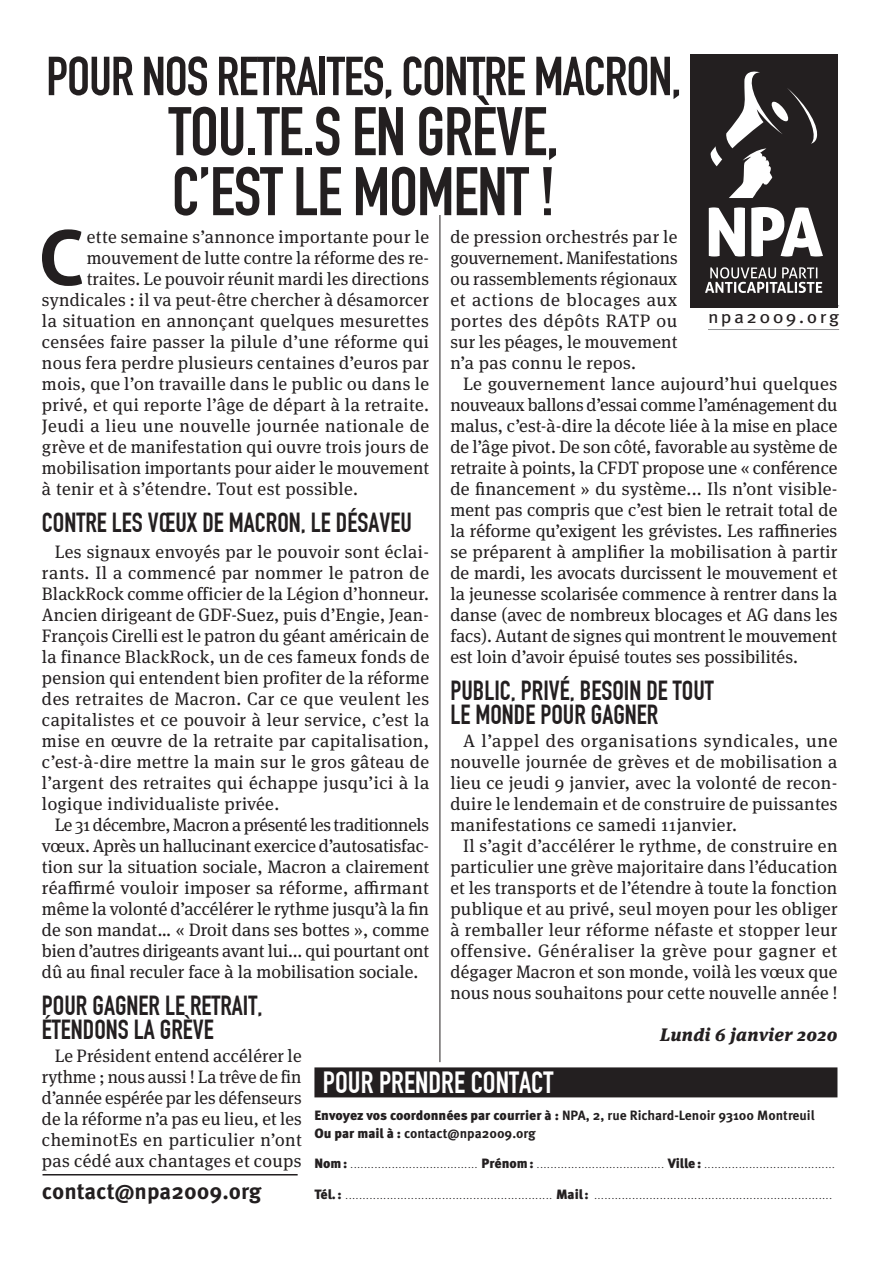
<style>
.page{position:relative;width:893px;height:1263px;background:#fff}
.page>*{position:absolute;margin:0;border:0;box-sizing:border-box;transform-origin:0 0}
.Texte_courant_lettri{font:700 76.05px "Aller";color:#231f20}
.Titre_noir{font:67.5px "DIN Engschrift";letter-spacing:-.015em;color:#231f20}
.Titre_noir_long{font:54px "DIN Engschrift";letter-spacing:-.02em;color:#231f20}
.t1{font:30px "DIN Engschrift";color:#fff}
.Intertitre{font:27px/24px "DIN Engschrift";color:#231f20}
.t2{font:700 22.5px "Meta Pro";color:#231f20}
.Texte_courant{font:18px/21px "Meta Serif Pro";letter-spacing:.015em;color:#231f20;text-align:justify}
.Texte_courant_lettri-2{font:18px "Meta Serif Pro";letter-spacing:.02em;color:#231f20}
.Date{font:italic 900 18px "Meta Serif Pro";letter-spacing:.025em;color:#231f20}
.t3{font:17.55px "Meta Pro";letter-spacing:.12em;color:#231f20;scale:1.1 1}
.t4{font:700 13.5px "Meta Pro";color:#231f20}
.t5{font:9px "Meta Pro";color:#231f20}
.s1{font-weight:900}
.s2{font-weight:900;font-size:13.5px}
</style>
<div class="page">
<hr style="left:440px;top:166px;width:1px;height:896px;background:#231f20">
<div style="left:43px;top:47px;width:642px;height:168px;background:#fff"></div>
<hr style="left:708px;top:305px;width:131px;height:1px;background:#939598">
<hr style="left:708px;top:329px;width:131px;height:1px;background:#939598">
<div style="left:690px;top:54px;width:148px;height:254px;background:#231f20"></div>
<svg style="left:710px;top:71px;width:108px;height:127px"></svg>
<svg style="left:709px;top:207px;width:36px;height:49px"></svg>
<svg style="left:751px;top:207px;width:72px;height:49px"></svg>
<svg style="left:705px;top:267px;width:117px;height:26px"></svg>
<hr style="left:43px;top:1174px;width:255px;height:1px;background:#231f20">
<div style="left:314px;top:1067px;width:523px;height:30px;background:#231f20"></div>
<p class="Titre_noir_long" style="left:46px;top:45px;width:637px">POUR NOS RETRAITES, CONTRE MACRON,</p>
<p class="Titre_noir" style="left:169px;top:92px;width:392px">TOU.TE.S EN GRÈVE,</p>
<p class="Titre_noir" style="left:172px;top:152px;width:385px">C’EST LE MOMENT !</p>
<p class="Texte_courant_lettri" style="left:38px;top:211px;width:49px">C</p>
<p class="Texte_courant_lettri-2" style="left:87px;top:224px;width:344px">ette semaine s’annonce importante pour le</p>
<p class="Texte_courant" style="left:450px;top:225px;width:229px">de pression orchestrés par le gouvernement. Manifestations ou rassemblements régionaux et actions de blocages aux portes des dépôts RATP ou sur les péages, le mouvement n’a pas connu le repos.</p>
<p class="Texte_courant" style="left:450px;top:372px;width:389px;text-indent:13px">Le gouvernement lance aujourd’hui quelques nouveaux ballons d’essai comme l’aménagement du malus, c’est-à-dire la décote liée à la mise en place de l’âge pivot. De son côté, favorable au système de retraite à points, la CFDT propose une « conférence de financement » du système... Ils n’ont visible&shy;ment pas compris que c’est bien le retrait total de la réforme qu’exigent les grévistes. Les raffineries se préparent à amplifier la mobilisation à partir de mardi, les avocats durcissent le mouvement et la jeunesse scolarisée commence à rentrer dans la danse (avec de nombreux blocages et AG dans les facs). Autant de signes qui montrent le mouvement est loin d’avoir épuisé toutes ses possibilités.</p>
<p class="Intertitre" style="left:450px;top:678px;width:265px">PUBLIC, PRIVÉ, BESOIN DE TOUT<br>LE MONDE POUR GAGNER</p>
<p class="Texte_courant" style="left:450px;top:729px;width:389px;text-indent:13px">A l’appel des organisations syndicales, une nouvelle journée de grèves et de mobilisation a lieu ce jeudi 9 janvier, avec la volonté de recon&shy;duire le lendemain et de construire de puissantes manifestations ce samedi 11janvier.</p>
<p class="Texte_courant" style="left:450px;top:834px;width:389px;text-indent:13px">Il s’agit d’accélérer le rythme, de construire en particulier une grève majoritaire dans l’éducation et les transports et de l’étendre à toute la fonction publique et au privé, seul moyen pour les obliger à remballer leur réforme néfaste et stopper leur offensive. Généraliser la grève pour gagner et dégager Macron et son monde, voilà les vœux que nous nous souhaitons pour cette nouvelle année !</p>
<p class="Date" style="left:660px;top:1020px;width:179px">Lundi 6 janvier 2020</p>
<p class="Texte_courant_lettri-2" style="left:87px;top:245px;width:344px">mouvement de lutte contre la réforme des re-</p>
<p class="Texte_courant_lettri-2" style="left:87px;top:266px;width:344px">traites. Le pouvoir réunit mardi les directions</p>
<p class="Texte_courant_lettri-2" style="left:42px;top:287px;width:389px">syndicales : il va peut-être chercher à désamorcer</p>
<p class="Texte_courant_lettri-2" style="left:42px;top:308px;width:388px">la situation en annonçant quelques mesurettes</p>
<p class="Texte_courant_lettri-2" style="left:42px;top:329px;width:389px">censées faire passer la pilule d’une réforme qui</p>
<p class="Texte_courant_lettri-2" style="left:42px;top:350px;width:389px">nous fera perdre plusieurs centaines d’euros par</p>
<p class="Texte_courant_lettri-2" style="left:42px;top:371px;width:389px">mois, que l’on travaille dans le public ou dans le</p>
<p class="Texte_courant_lettri-2" style="left:42px;top:392px;width:389px">privé, et qui reporte l’âge de départ à la retraite.</p>
<p class="Texte_courant_lettri-2" style="left:42px;top:413px;width:389px">Jeudi a lieu une nouvelle journée nationale de</p>
<p class="Texte_courant_lettri-2" style="left:42px;top:434px;width:388px">grève et de manifestation qui ouvre trois jours de</p>
<p class="Texte_courant_lettri-2" style="left:42px;top:455px;width:389px">mobilisation importants pour aider le mouvement</p>
<p class="Texte_courant_lettri-2" style="left:42px;top:476px;width:318px">à tenir et à s’étendre. Tout est possible.</p>
<p class="Intertitre" style="left:42px;top:510px;width:371px">CONTRE LES VŒUX DE MACRON, LE DÉSAVEU</p>
<p class="Texte_courant" style="left:42px;top:540px;width:389px;text-indent:13px">Les signaux envoyés par le pouvoir sont éclai&shy;rants. Il a commencé par nommer le patron de BlackRock comme officier de la Légion d’honneur.<br>Ancien dirigeant de GDF-Suez, puis d’Engie, Jean-François Cirelli est le patron du géant américain de la finance BlackRock, un de ces fameux fonds de pension qui entendent bien profiter de la réforme des retraites de Macron. Car ce que veulent les capitalistes et ce pouvoir à leur service, c’est la mise en œuvre de la retraite par capitalisation, c’est-à-dire mettre la main sur le gros gâteau de l’argent des retraites qui échappe jusqu’ici à la logique individualiste privée.</p>
<p class="Texte_courant" style="left:42px;top:813px;width:389px;text-indent:13px">Le 31 décembre, Macron a présenté les traditionnels vœux. Après un hallucinant exercice d’autosatisfac&shy;tion sur la situation sociale, Macron a clairement réaffirmé vouloir imposer sa réforme, affirmant même la volonté d’accélérer le rythme jusqu’à la fin de son mandat… « Droit dans ses bottes », comme bien d’autres dirigeants avant lui... qui pourtant ont dû au final reculer face à la mobilisation sociale.</p>
<p class="Intertitre" style="left:42px;top:993px;width:222px">POUR GAGNER LE RETRAIT,<br>ÉTENDONS LA GRÈVE</p>
<p class="Texte_courant" style="left:42px;top:1044px;width:261px;text-indent:13px">Le Président entend accélérer le rythme ; nous aussi ! La trêve de fin d’année espérée par les défenseurs de la réforme n’a pas eu lieu, et les cheminotEs en particulier n’ont pas cédé aux chantages et coups</p>
<p class="t3" style="left:708px;top:306px;width:121px">npa2009.org</p>
<p class="t1" style="left:323px;top:1065px;width:232px">POUR PRENDRE CONTACT</p>
<p class="t4" style="left:314px;top:1106px;width:502px"><span class="s1">Envoyez vos coordonnées par courrier à :</span> NPA, 2, rue Richard-Lenoir 93100 Montreuil</p>
<p class="t4" style="left:314px;top:1124px;width:223px"><span class="s1">Ou par mail à :</span> contact@npa2009.org</p>
<p class="t5" style="left:314px;top:1159px;width:522px"><span class="s2">Nom:</span> ..................................... <span class="s2">Prénom:</span> ..................................... <span class="s2">Ville:</span> ......................................</p>
<p class="t5" style="left:314px;top:1190px;width:519px"><span class="s2">Tél.:</span> ............................................................ <span class="s2">Mail:</span> .....................................................................</p>
<p class="t2" style="left:42px;top:1177px;width:221px">contact@npa2009.org</p>
</div>
